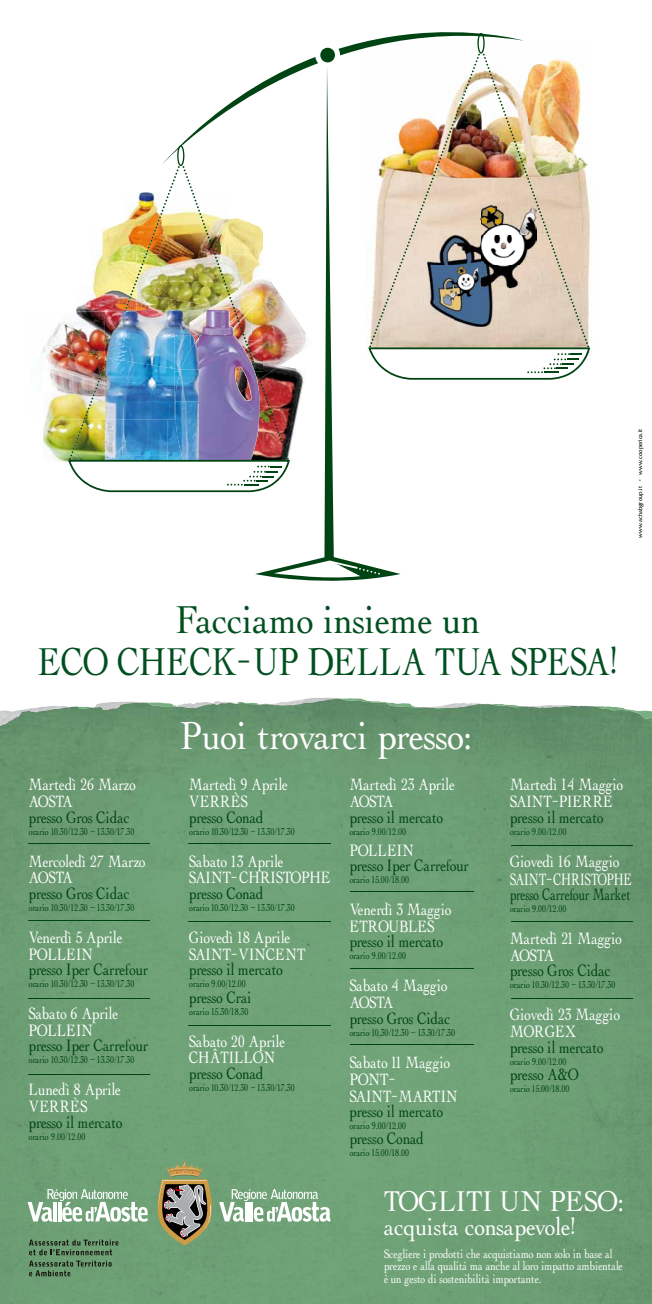
<style>
.page{position:relative;width:652px;height:1304px;background:#fff}
.page>*{position:absolute;margin:0;border:0;box-sizing:border-box;transform-origin:0 0}
.t1{font:40px/42px "Albatross";color:#004f20;text-align:center;scale:1.2 1}
.t2{font:40px "Albatross";color:#fff;scale:1.19 1}
.t3{font:29.5px "Albatross";color:#fff;scale:1.2 1}
.t4{font:25px "Albatross";color:#fff;scale:1.2 1}
.t5{font:16.9px/16.9px "Albatross";color:#fff;scale:1.1 1}
.t6{font:16.9px "Albatross";color:#004413;scale:1.1 1}
.t7{font:16.9px "Albatross";color:#004413;scale:.95 1}
.t8{font:12.6px/12.6px "Albatross";color:#fff;scale:1.09 1}
.t9{font:10.1px "Albatross";color:#004413;scale:1.1 1}
.t10{font:6px "Friz Quadrata";color:#000}
.s1{font-family:"Myriad Tilt"}
</style>
<div class="page">
<img style="left:340px;top:698px;width:21px;height:1px">
<img style="left:215px;top:697px;width:125px;height:5px">
<div style="left:0;top:901px;width:480px;height:403px;background:#6fa277"></div>
<img style="left:480px;top:704px;width:172px;height:600px">
<img style="left:0;top:702px;width:240px;height:199px">
<img style="left:240px;top:699px;width:241px;height:202px">
<hr style="left:189px;top:844px;width:142px;height:1px;background:#004413">
<hr style="left:189px;top:921px;width:142px;height:1px;background:#004413">
<hr style="left:189px;top:1025px;width:142px;height:1px;background:#004413">
<hr style="left:350px;top:969px;width:124px;height:1px;background:#004413">
<hr style="left:350px;top:891px;width:124px;height:1px;background:#004413">
<hr style="left:350px;top:1044px;width:124px;height:1px;background:#004413">
<hr style="left:511px;top:845px;width:121px;height:1px;background:#004413">
<hr style="left:511px;top:922px;width:121px;height:1px;background:#004413">
<hr style="left:511px;top:998px;width:121px;height:1px;background:#004413">
<hr style="left:28px;top:844px;width:122px;height:1px;background:#004413">
<hr style="left:28px;top:920px;width:122px;height:1px;background:#004413">
<hr style="left:28px;top:998px;width:122px;height:1px;background:#004413">
<hr style="left:28px;top:1075px;width:122px;height:1px;background:#004413">
<svg style="left:28px;top:1161px;width:302px;height:94px;background:#80a480"></svg>
<svg style="left:29px;top:1261px;width:83px;height:15px"></svg>
<img style="left:41px;top:322px;width:27px;height:71px">
<img style="left:43px;top:419px;width:25px;height:43px">
<img style="left:46px;top:393px;width:22px;height:26px">
<svg style="left:181px;top:32px;width:290px;height:113px"></svg>
<svg style="left:255px;top:65px;width:146px;height:516px"></svg>
<svg style="left:315px;top:43px;width:25px;height:25px"></svg>
<img style="left:368px;top:33px;width:222px;height:347px">
<svg style="left:274px;top:560px;width:106px;height:20px"></svg>
<img style="left:290px;top:366px;width:16px;height:96px">
<img style="left:68px;top:145px;width:222px;height:347px">
<p class="t10" style="left:637px;top:538px;width:110px;rotate:-90deg">www.achabgroup.it <span class="s1">•</span> www.cooperica.it</p>
<h1 class="t1" style="left:38px;top:599px;width:484px">Facciamo insieme un<br>ECO CHECK - UP DELLA TUA SPESA!</h1>
<h1 class="t2" style="left:181px;top:714px;width:245px">Puoi trovarci presso:</h1>
<h3 class="t5" style="left:29px;top:777px;width:99px">Martedì 26 Marzo<br>AOSTA</h3>
<h3 class="t6" style="left:29px;top:808px;width:93px">presso Gros Cidac</h3>
<p class="t9" style="left:29px;top:826px;width:97px">orario 10.30/12.30 - 13.30/17.30</p>
<h3 class="t5" style="left:29px;top:853px;width:108px">Mercoledì 27 Marzo<br>AOSTA</h3>
<h3 class="t6" style="left:29px;top:884px;width:93px">presso Gros Cidac</h3>
<p class="t9" style="left:29px;top:902px;width:97px">orario 10.30/12.30 - 13.30/17.30</p>
<h3 class="t5" style="left:29px;top:929px;width:87px">Venerdì 5 Aprile<br>POLLEIN</h3>
<h3 class="t6" style="left:29px;top:960px;width:110px">presso Iper Carrefour</h3>
<p class="t9" style="left:29px;top:978px;width:97px">orario 10.30/12.30 - 13.30/17.30</p>
<h3 class="t5" style="left:29px;top:1005px;width:83px">Sabato 6 Aprile<br>POLLEIN</h3>
<h3 class="t6" style="left:29px;top:1037px;width:110px">presso Iper Carrefour</h3>
<p class="t9" style="left:29px;top:1055px;width:97px">orario 10.30/12.30 - 13.30/17.30</p>
<h3 class="t5" style="left:29px;top:1082px;width:85px">Lunedì 8 Aprile<br>VERRÈS</h3>
<h3 class="t6" style="left:29px;top:1113px;width:87px">presso il mercato</h3>
<p class="t9" style="left:29px;top:1131px;width:53px">orario 9.00/12.00</p>
<h3 class="t5" style="left:189px;top:777px;width:91px">Martedì 9 Aprile<br>VERRÈS</h3>
<h3 class="t6" style="left:189px;top:808px;width:69px">presso Conad</h3>
<p class="t9" style="left:189px;top:826px;width:97px">orario 10.30/12.30 - 13.30/17.30</p>
<h3 class="t5" style="left:189px;top:853px;width:130px">Sabato 13 Aprile<br>SAINT- CHRISTOPHE</h3>
<h3 class="t6" style="left:189px;top:884px;width:69px">presso Conad</h3>
<p class="t9" style="left:189px;top:902px;width:97px">orario 10.30/12.30 - 13.30/17.30</p>
<h3 class="t5" style="left:189px;top:929px;width:107px">Giovedì 18 Aprile<br>SAINT- VINCENT</h3>
<h3 class="t6" style="left:189px;top:960px;width:87px">presso il mercato</h3>
<p class="t9" style="left:189px;top:978px;width:53px">orario 9.00/12.00</p>
<h3 class="t6" style="left:189px;top:988px;width:58px">presso Crai</h3>
<p class="t9" style="left:189px;top:1006px;width:55px">orario 15.30/18.30</p>
<h3 class="t5" style="left:189px;top:1033px;width:89px">Sabato 20 Aprile<br>CHÂTILLON</h3>
<h3 class="t6" style="left:189px;top:1064px;width:69px">presso Conad</h3>
<p class="t9" style="left:189px;top:1082px;width:97px">orario 10.30/12.30 - 13.30/17.30</p>
<h3 class="t5" style="left:350px;top:776px;width:97px">Martedì 23 Aprile<br>AOSTA</h3>
<h3 class="t6" style="left:350px;top:808px;width:87px">presso il mercato</h3>
<p class="t9" style="left:350px;top:826px;width:53px">orario 9.00/12.00</p>
<h3 class="t5" style="left:350px;top:842px;width:60px">POLLEIN</h3>
<h3 class="t6" style="left:350px;top:856px;width:110px">presso Iper Carrefour</h3>
<p class="t9" style="left:350px;top:874px;width:56px">orario 15.00/18.00</p>
<h3 class="t5" style="left:350px;top:901px;width:94px">Venerdì 3 Maggio<br>ETROUBLES</h3>
<h3 class="t6" style="left:350px;top:933px;width:87px">presso il mercato</h3>
<p class="t9" style="left:350px;top:951px;width:53px">orario 9.00/12.00</p>
<h3 class="t5" style="left:350px;top:978px;width:90px">Sabato 4 Maggio<br>AOSTA</h3>
<h3 class="t6" style="left:350px;top:1009px;width:93px">presso Gros Cidac</h3>
<p class="t9" style="left:350px;top:1027px;width:97px">orario 10.30/12.30 - 13.30/17.30</p>
<h3 class="t5" style="left:350px;top:1054px;width:100px">Sabato 11 Maggio<br>PONT-<br>SAINT- MARTIN</h3>
<h3 class="t6" style="left:350px;top:1102px;width:87px">presso il mercato</h3>
<p class="t9" style="left:350px;top:1120px;width:53px">orario 9.00/12.00</p>
<h3 class="t6" style="left:350px;top:1130px;width:69px">presso Conad</h3>
<p class="t9" style="left:350px;top:1148px;width:56px">orario 15.00/18.00</p>
<h3 class="t5" style="left:510px;top:776px;width:104px">Martedì 14 Maggio<br>SAINT- PIERRE</h3>
<h3 class="t6" style="left:510px;top:808px;width:87px">presso il mercato</h3>
<p class="t9" style="left:510px;top:826px;width:53px">orario 9.00/12.00</p>
<h3 class="t5" style="left:510px;top:852px;width:113px;line-height:18px">Giovedì 16 Maggio<br>SAINT- CHRISTOPHE</h3>
<h3 class="t7" style="left:510px;top:885px;width:129px">presso Carrefour Market</h3>
<p class="t9" style="left:510px;top:903px;width:53px">orario 9.00/12.00</p>
<h3 class="t5" style="left:510px;top:930px;width:103px">Martedì 21 Maggio<br>AOSTA</h3>
<h3 class="t6" style="left:510px;top:962px;width:93px">presso Gros Cidac</h3>
<p class="t9" style="left:510px;top:979px;width:97px">orario 10.30/12.30 - 13.30/17.30</p>
<h3 class="t5" style="left:510px;top:1007px;width:102px">Giovedì 23 Maggio<br>MORGEX</h3>
<h3 class="t6" style="left:510px;top:1038px;width:87px">presso il mercato</h3>
<p class="t9" style="left:510px;top:1056px;width:53px">orario 9.00/12.00</p>
<h3 class="t6" style="left:510px;top:1065px;width:64px">presso A&amp;O</h3>
<p class="t9" style="left:510px;top:1083px;width:56px">orario 15.00/18.00</p>
<h2 class="t3" style="left:384px;top:1185px;width:201px">TOGLITI UN PESO:</h2>
<h3 class="t4" style="left:384px;top:1213px;width:161px">acquista consapevole!</h3>
<p class="t8" style="left:384px;top:1248px;width:221px">Scegliere i prodotti che acquistiamo non solo in base al prezzo e alla qualità ma anche al loro impatto ambientale è un gesto di sostenibilità importante.</p>
</div>
